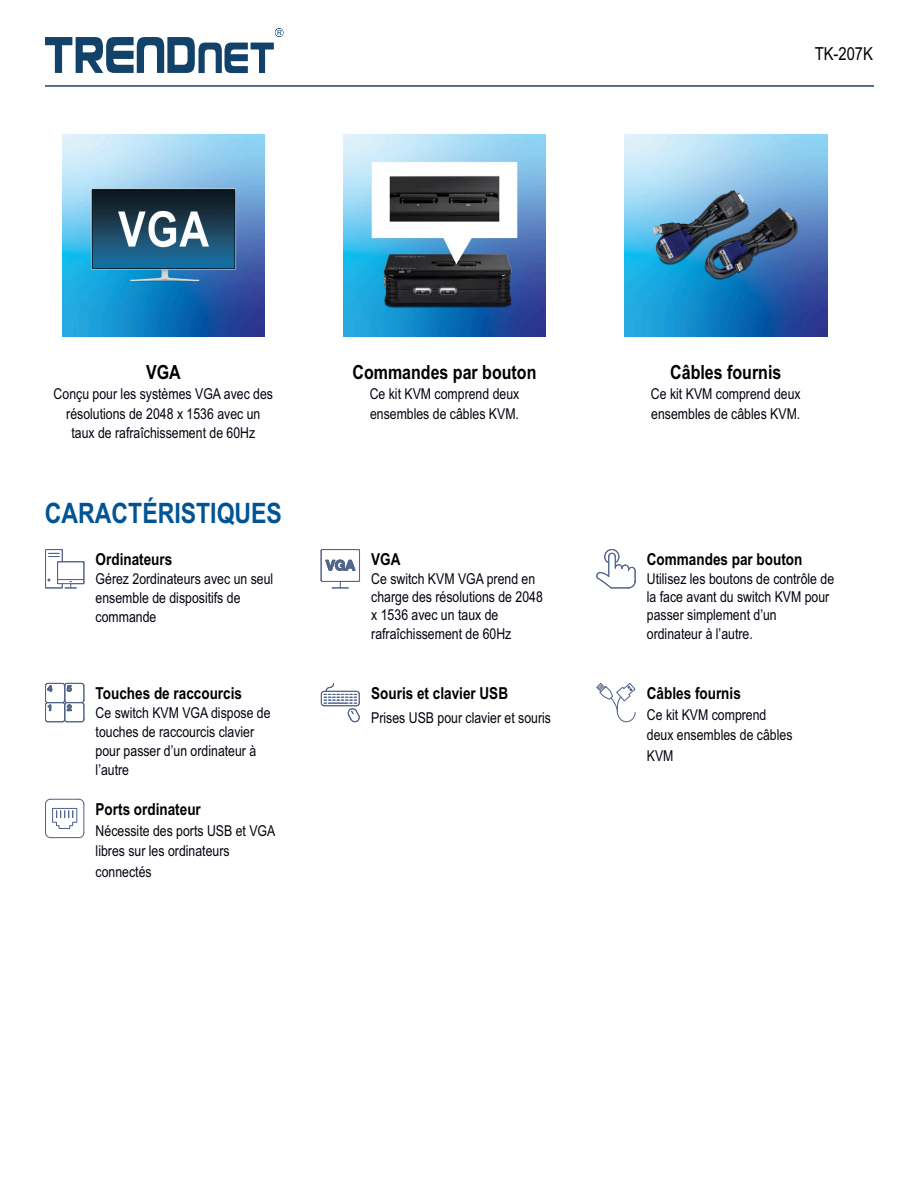
<style>
.page{position:relative;width:918px;height:1188px;background:#fff}
.page>*{position:absolute;margin:0;border:0;box-sizing:border-box;transform-origin:0 0}
.t1{font:700 28.2px "Arial Narrow";color:#005495}
.t2{font:700 19.5px "Arial Narrow";color:#000}
.t3{font:18px "Arial Narrow";color:#000}
.t4{font:700 16.5px "Arial Narrow";color:#000}
.t5{font:15px/18.5px "Arial Narrow";color:#00030e}
</style>
<div class="page">
<img style="left:62px;top:134px;width:203px;height:203px">
<img style="left:343px;top:134px;width:203px;height:203px">
<img style="left:625px;top:134px;width:202px;height:203px">
<svg style="left:45px;top:28px;width:239px;height:45px"></svg>
<hr style="left:45px;top:85px;width:829px;height:2px;background:#32537d">
<svg style="left:45px;top:549px;width:40px;height:40px"></svg>
<svg style="left:320px;top:549px;width:40px;height:40px"></svg>
<svg style="left:596px;top:549px;width:40px;height:40px"></svg>
<svg style="left:45px;top:682px;width:40px;height:41px"></svg>
<svg style="left:320px;top:683px;width:40px;height:40px"></svg>
<svg style="left:596px;top:683px;width:40px;height:40px"></svg>
<svg style="left:45px;top:798px;width:40px;height:41px"></svg>
<p class="t3" style="left:815px;top:47px;width:60px">TK-207K</p>
<h2 class="t2" style="left:146px;top:364px;width:36px">VGA</h2>
<p class="t5" style="left:54px;top:386px;width:221px;line-height:19.4px;text-align:center">Conçu pour les systèmes VGA avec des résolutions de 2048 x 1536 avec un taux de rafraîchissement de 60Hz</p>
<h1 class="t1" style="left:45px;top:502px;width:239px">CARACTÉRISTIQUES</h1>
<p class="t4" style="left:96px;top:553px;width:78px">Ordinateurs</p>
<p class="t5" style="left:96px;top:571px;width:179px;line-height:18.9px">Gérez 2ordinateurs avec un seul ensemble de dispositifs de commande</p>
<p class="t4" style="left:96px;top:687px;width:148px">Touches de raccourcis</p>
<p class="t5" style="left:96px;top:705px;width:177px;line-height:18.9px">Ce switch KVM VGA dispose de touches de raccourcis clavier pour passer d’un ordinateur à l’autre</p>
<p class="t4" style="left:96px;top:803px;width:107px">Ports ordinateur</p>
<p class="t5" style="left:96px;top:821px;width:181px;line-height:20.7px">Nécessite des ports USB et VGA libres sur les ordinateurs connectés</p>
<h2 class="t2" style="left:353px;top:364px;width:185px">Commandes par bouton</h2>
<p class="t5" style="left:370px;top:386px;width:151px;line-height:19.5px">Ce kit KVM comprend deux ensembles de câbles KVM.</p>
<p class="t4" style="left:371px;top:553px;width:31px">VGA</p>
<p class="t5" style="left:371px;top:571px;width:173px">Ce switch KVM VGA prend en charge des résolutions de 2048 x 1536 avec un taux de rafraîchissement de 60Hz</p>
<p class="t4" style="left:371px;top:687px;width:138px">Souris et clavier USB</p>
<p class="t5" style="left:371px;top:710px;width:181px">Prises USB pour clavier et souris</p>
<h2 class="t2" style="left:670px;top:364px;width:113px">Câbles fournis</h2>
<p class="t5" style="left:651px;top:386px;width:151px;line-height:19.5px">Ce kit KVM comprend deux ensembles de câbles KVM.</p>
<p class="t4" style="left:647px;top:553px;width:157px">Commandes par bouton</p>
<p class="t5" style="left:647px;top:571px;width:189px">Utilisez les boutons de contrôle de la face avant du switch KVM pour passer simplement d’un ordinateur à l’autre.</p>
<p class="t4" style="left:647px;top:687px;width:95px">Câbles fournis</p>
<p class="t5" style="left:647px;top:706px;width:147px;line-height:20.7px">Ce kit KVM comprend deux ensembles de câbles<br>KVM</p>
</div>
